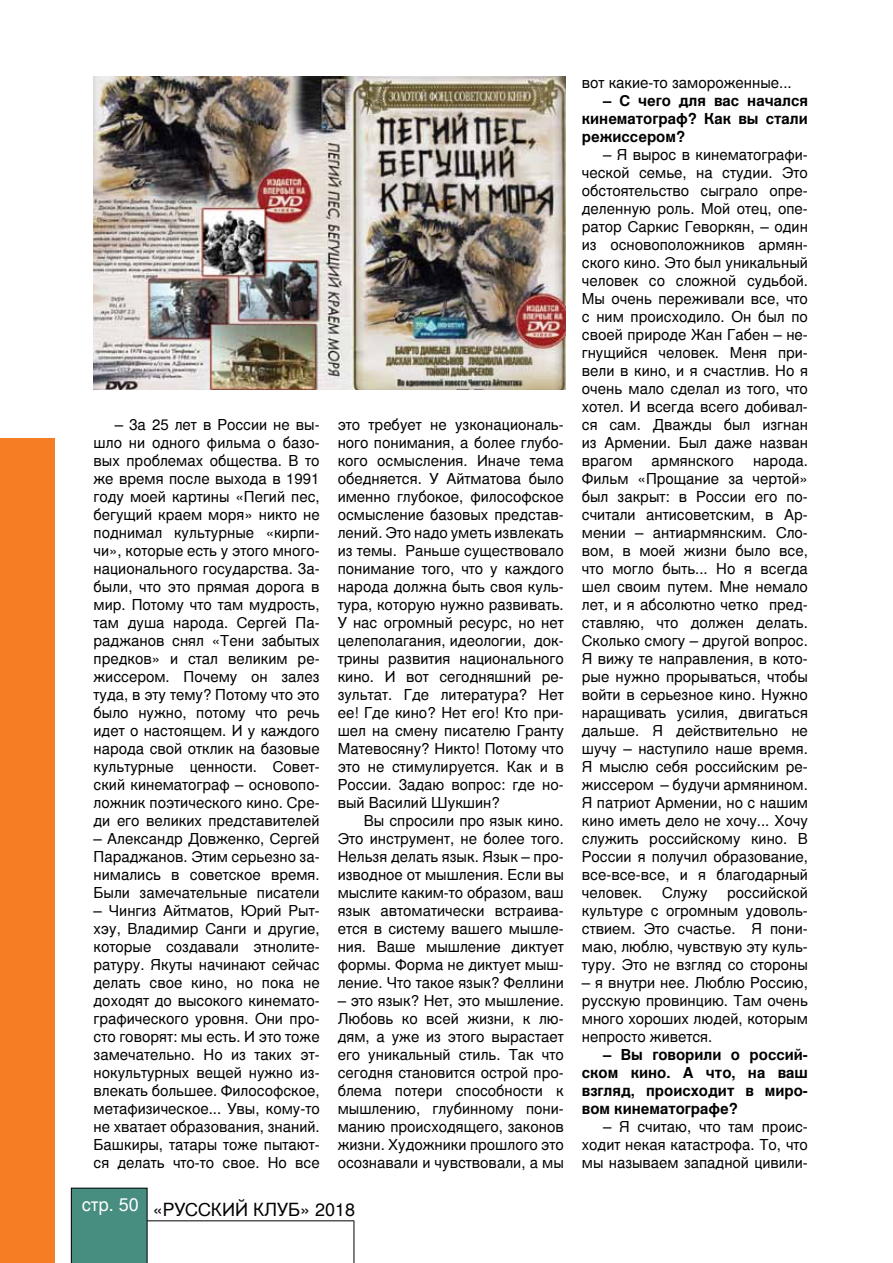
<style>
.page{position:relative;width:893px;height:1263px;background:#fff}
.page>*{position:absolute;margin:0;border:0;box-sizing:border-box;transform-origin:0 0}
.t1{font:18px "Nimbus San LCY";color:#000}
.t2{font:15px/18px "Nimbus San LCY";color:#000;text-align:justify}
.t3{font:700 15px/18px "Nimbus San LCY";color:#000;text-align:justify}
</style>
<div class="page">
<div style="left:0;top:438px;width:54px;height:825px;background:#f57d23"></div>
<hr style="left:892px;top:68px;width:1px;height:1195px;background:#58595b">
<div style="left:71px;top:1188px;width:76px;height:75px;background:#478e81"></div>
<hr style="left:147px;top:1220px;width:207px;height:1px;background:#000">
<hr style="left:354px;top:1220px;width:1px;height:43px;background:#000">
<img style="left:94px;top:77px;width:471px;height:312px">
<p class="t2" style="left:94px;top:416px;width:228px;text-indent:21px">– За 25 лет в России не вы&shy;шло ни одного фильма о базо&shy;вых проблемах общества. В то же время после выхода в 1991 году моей картины «Пегий пес, бегущий краем моря» никто не поднимал культурные «кирпи&shy;чи», которые есть у этого много&shy;национального государства. За&shy;были, что это прямая дорога в мир. П отому что там мудрость, там душа народа. Сергей П а&shy;раджанов снял «Тени забытых предков» и стал великим ре&shy;жиссером. Почему он залез туда, в эту тему? П отому что это было нужно, потому что речь идет о настоящем. И у каждого народа свой отклик на базовые культурные ценности. Совет&shy;ский кинематограф – основопо&shy;ложник поэтического кино. Сре&shy;ди его великих представителей</p>
<p class="t2" style="left:94px;top:830px;width:228px">– Александр Довженко, Сергей П араджанов. Этим серьезно за&shy;нимались в советское время.<br>Были замечательные писатели</p>
<p class="t2" style="left:94px;top:902px;width:228px">– Чингиз Айтматов, Юрий Рыт&shy;хэу, Владимир Санги и другие, которые создавали этнолите&shy;ратуру. Якуты начинают сейчас делать свое кино, но пока не доходят до высокого кинемато&shy;графического уровня. Они про&shy;сто говорят: мы есть. И это тоже замечательно. Но из таких эт&shy;нокультурных вещей нужно из&shy;влекать большее. Философское, метафизическое... Увы, кому-то не хватает образования, знаний.<br>Башкиры, татары тоже пытают&shy;ся делать что-то свое. Н о все</p>
<p class="t2" style="left:338px;top:416px;width:228px">это требует не узконациональ&shy;ного понимания, а более глубо&shy;кого осмысления. И наче тема обедняется. У Айтматова было именно глубокое, философское осмысление базовых представ&shy;лений. Это надо уметь извлекать из темы. Раньше существовало понимание того, что у каждого народа должна быть своя куль&shy;тура, которую нужно развивать.<br>У нас огромный ресурс, но нет целеполагания, идеологии, док&shy;трины развития национального кино. И вот сегодняшний ре&shy;зультат. Где литература? Н ет ее! Где кино? Нет его! Кто при&shy;шел на смену писателю Гранту Матевосяну? Н икто! П отому что это не стимулируется. Как и в России. Задаю вопрос: где но&shy;вый Василий Шукшин?</p>
<p class="t2" style="left:338px;top:812px;width:228px;text-indent:26px">Вы спросили про язык кино.<br>Это инструмент, не более того.<br>Нельзя делать язык. Язык – про&shy;изводное от мышления. Если вы мыслите каким-то образом, ваш язык автоматически встраива&shy;ется в систему вашего мышле&shy;ния. Ваше мышление диктует формы. Форма не диктует мыш&shy;ление. Что такое язык? Феллини</p>
<p class="t2" style="left:338px;top:992px;width:228px">– это язык? Нет, это мышление.<br>Любовь ко всей жизни, к лю&shy;дям, а уже из этого вырастает его уникальный стиль. Так что сегодня становится острой про&shy;блема потери способности к мышлению, глубинному пони&shy;манию происходящего, законов жизни. Художники прошлого это осознавали и чувствовали, а мы</p>
<p class="t1" style="left:82px;top:1199px;width:94px"><sup>стр.</sup> <sup>50</sup> «РУССКИЙ</p>
<p class="t1" style="left:253px;top:1199px;width:13px">КЛУБ</p>
<p class="t1" style="left:300px;top:1199px;width:57px">» 2018</p>
<p class="t2" style="left:582px;top:74px;width:211px">вот какие-то замороженные...</p>
<p class="t3" style="left:582px;top:92px;width:228px;text-indent:21px">– С чего для вас начался кинематограф? Как вы стали режиссером?</p>
<p class="t2" style="left:582px;top:146px;width:228px;text-indent:21px">– Я вырос в кинематографи&shy;ческой семье, на студии. Это обстоятельство сыграло опре&shy;деленную роль. Мой отец, опе&shy;ратор Саркис Геворкян, – один из основоположников армян&shy;ского кино. Это был уникальный человек со сложной судьбой.<br>Мы очень переживали все, что с ним происходило. Он был по своей природе Жан Габен – не&shy;гнущийся человек. Меня при&shy;вели в кино, и я счастлив. Но я очень мало сделал из того, что хотел. И всегда всего добивал&shy;ся сам. Дважды был изгнан из Армении. Был даже назван врагом</p>
<p class="t2" style="left:582px;top:452px;width:228px;text-align:left;text-indent:171px">народа.<br>Фильм «П рощание за чертой» был закрыт: в России его по&shy;считали антисоветским, в Ар&shy;мении – антиармянским. Сло&shy;вом, в моей жизни было все, что могло быть... Но я всегда шел своим путем. Мне немало лет, и я абсолютно четко пред&shy;ставляю, что должен делать.<br>Сколько смогу – другой вопрос.<br>Я вижу те направления, в кото&shy;рые нужно прорываться, чтобы войти в серьезное кино. Нужно наращивать усилия, двигаться дальше. Я действительно не шучу – наступило наше время.<br>Я мыслю себя российским ре&shy;жиссером – будучи армянином.<br>Я патриот Армении, но с нашим кино иметь дело не хочу... Хочу служить российскому кино. В<br>России я получил образование, все-все-все, и я благодарный человек.</p>
<p class="t2" style="left:652px;top:452px;width:84px">армянского</p>
<p class="t2" style="left:662px;top:884px;width:47px">Служу</p>
<p class="t2" style="left:582px;top:884px;width:228px;text-indent:145px">российской культуре с огромным удоволь&shy;ствием. Это счастье. Я пони&shy;маю, люблю, чувствую эту куль&shy;туру. Это не взгляд со стороны</p>
<p class="t2" style="left:582px;top:974px;width:228px">– я внутри нее. Люблю Россию, русскую провинцию. Там очень много хороших людей, которым непросто живется.</p>
<p class="t3" style="left:582px;top:1046px;width:228px;text-indent:21px">– Вы говорили о россий&shy;ском кино. А что, на ваш взгляд, происходит в миро&shy;вом кинематографе?</p>
<p class="t2" style="left:582px;top:1118px;width:228px;text-indent:21px">– Я считаю, что там проис&shy;ходит некая катастрофа. То, что мы называем западной цивили-</p>
</div>
